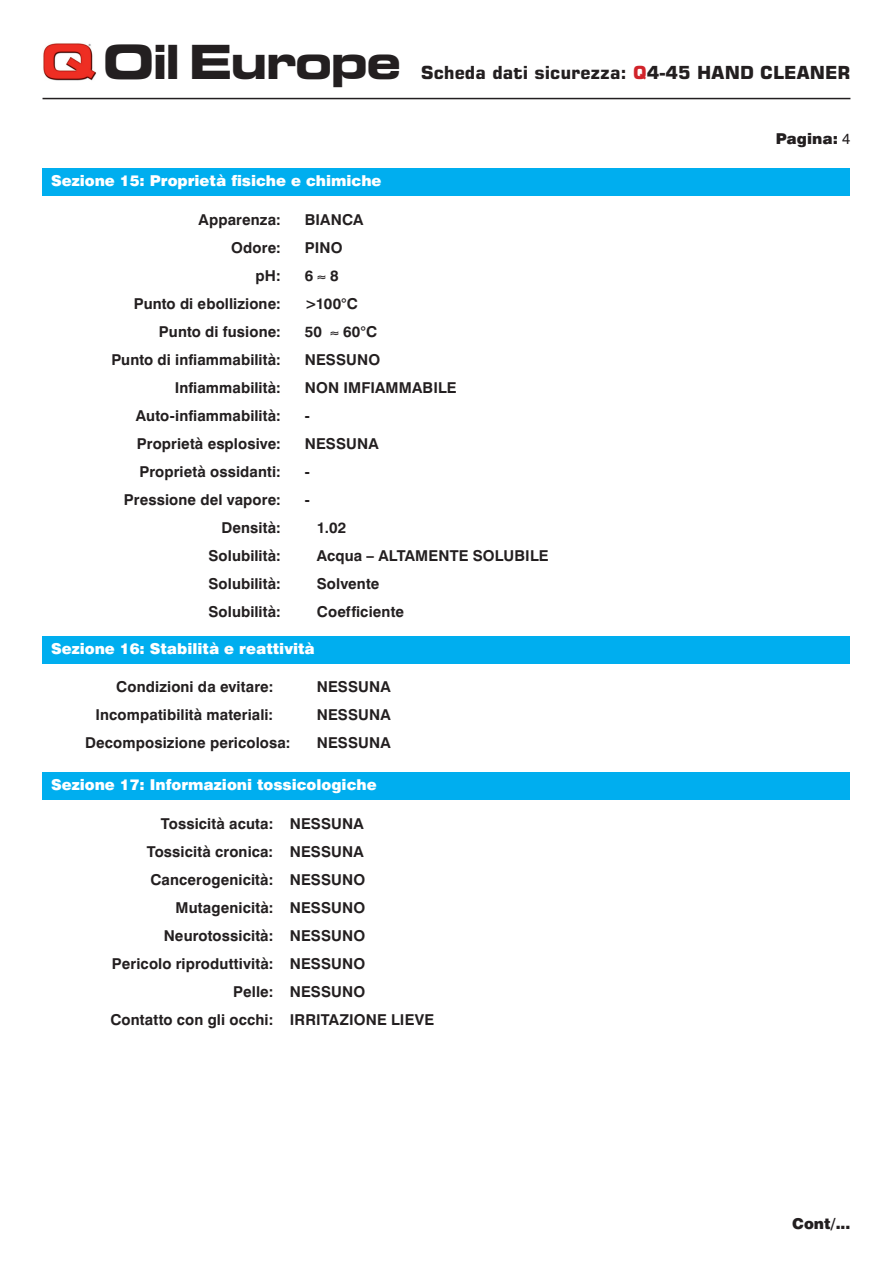
<style>
.page{position:relative;width:893px;height:1263px;background:#fff}
.page>*{position:absolute;margin:0;border:0;box-sizing:border-box;transform-origin:0 0}
.t1{font:700 expanded 46.95px "Square 721 BT";letter-spacing:-.05em;color:#231f20}
.t2{font:700 18px "Square 721 BT";color:#231f20}
.t3{font:700 15px "Swiss 721 BT";letter-spacing:.01em;color:#231f20}
.t4{font:900 15px "Swiss 721 BT";color:#fff}
.t5{font:900 15px "Swiss 721 BT";color:#231f20}
.s1{color:#d1232a}
.s2{font-weight:400}
</style>
<div class="page">
<img style="left:43px;top:43px;width:53px;height:38px">
<hr style="left:43px;top:98px;width:807px;height:1px;background:#231f20">
<div style="left:43px;top:168px;width:807px;height:28px;background:#00aeef"></div>
<div style="left:43px;top:636px;width:807px;height:27px;background:#00aeef"></div>
<div style="left:43px;top:772px;width:807px;height:27px;background:#00aeef"></div>
<h1 class="t1" style="left:103px;top:34px;width:300px">Oil Europe</h1>
<p class="t4" style="left:51px;top:172px;width:332px">Sezione 15: Proprietà fisiche e chimiche</p>
<p class="t2" style="left:421px;top:62px;width:431px">Scheda dati sicurezza: <span class="s1">Q</span>4-45 hand cleaner</p>
<p class="t5" style="left:776px;top:130px;width:76px">Pagina: <span class="s2">4</span></p>
<p class="t3" style="left:199px;top:210px;width:84px">Apparenza:</p>
<p class="t3" style="left:305px;top:210px;width:60px">BIANCA</p>
<p class="t3" style="left:231px;top:238px;width:51px">Odore:</p>
<p class="t3" style="left:305px;top:238px;width:39px">PINO</p>
<p class="t3" style="left:256px;top:266px;width:27px">pH:</p>
<p class="t3" style="left:305px;top:266px;width:35px">6 ≈ 8</p>
<p class="t3" style="left:134px;top:294px;width:149px">Punto di ebollizione:</p>
<p class="t3" style="left:305px;top:294px;width:55px">&gt;100°C</p>
<p class="t3" style="left:159px;top:322px;width:123px">Punto di fusione:</p>
<p class="t3" style="left:305px;top:322px;width:74px">50 ≈ 60°C</p>
<p class="t3" style="left:111px;top:350px;width:171px">Punto di infiammabilità:</p>
<p class="t3" style="left:305px;top:350px;width:77px">NESSUNO</p>
<p class="t3" style="left:175px;top:378px;width:108px">Infiammabilità:</p>
<p class="t3" style="left:305px;top:378px;width:153px">NON IMFIAMMABILE</p>
<p class="t3" style="left:136px;top:406px;width:146px">Auto-infiammabilità:</p>
<p class="t3" style="left:305px;top:406px;width:7px">-</p>
<p class="t3" style="left:137px;top:434px;width:145px">Proprietà esplosive:</p>
<p class="t3" style="left:305px;top:434px;width:75px">NESSUNA</p>
<p class="t3" style="left:139px;top:462px;width:143px">Proprietà ossidanti:</p>
<p class="t3" style="left:305px;top:462px;width:7px">-</p>
<p class="t3" style="left:124px;top:490px;width:158px">Pressione del vapore:</p>
<p class="t3" style="left:305px;top:490px;width:7px">-</p>
<p class="t3" style="left:221px;top:518px;width:61px">Densità:</p>
<p class="t3" style="left:317px;top:518px;width:31px">1.02</p>
<p class="t3" style="left:208px;top:546px;width:74px">Solubilità:</p>
<p class="t3" style="left:317px;top:546px;width:233px">Acqua – ALTAMENTE SOLUBILE</p>
<p class="t3" style="left:208px;top:574px;width:74px">Solubilità:</p>
<p class="t3" style="left:317px;top:574px;width:64px">Solvente</p>
<p class="t3" style="left:208px;top:602px;width:74px">Solubilità:</p>
<p class="t3" style="left:317px;top:602px;width:89px">Coefficiente</p>
<p class="t4" style="left:51px;top:640px;width:265px">Sezione 16: Stabilità e reattività</p>
<p class="t3" style="left:116px;top:678px;width:158px">Condizioni da evitare:</p>
<p class="t3" style="left:317px;top:678px;width:75px">NESSUNA</p>
<p class="t3" style="left:95px;top:706px;width:179px">Incompatibilità materiali:</p>
<p class="t3" style="left:317px;top:706px;width:75px">NESSUNA</p>
<p class="t3" style="left:85px;top:734px;width:207px">Decomposizione pericolosa:</p>
<p class="t3" style="left:317px;top:734px;width:75px">NESSUNA</p>
<p class="t4" style="left:51px;top:776px;width:327px">Sezione 17: Informazioni tossicologiche</p>
<p class="t3" style="left:161px;top:814px;width:204px">Tossicità acuta: NESSUNA</p>
<p class="t3" style="left:147px;top:842px;width:218px">Tossicità cronica: NESSUNA</p>
<p class="t3" style="left:150px;top:870px;width:216px">Cancerogenicità: NESSUNO</p>
<p class="t3" style="left:176px;top:898px;width:191px">Mutagenicità: NESSUNO</p>
<p class="t3" style="left:164px;top:926px;width:203px">Neurotossicità: NESSUNO</p>
<p class="t3" style="left:112px;top:954px;width:255px">Pericolo riproduttività: NESSUNO</p>
<p class="t3" style="left:233px;top:982px;width:133px">Pelle: NESSUNO</p>
<p class="t3" style="left:110px;top:1010px;width:325px">Contatto con gli occhi: IRRITAZIONE LIEVE</p>
<p class="t5" style="left:792px;top:1214px;width:60px">Cont/...</p>
</div>
